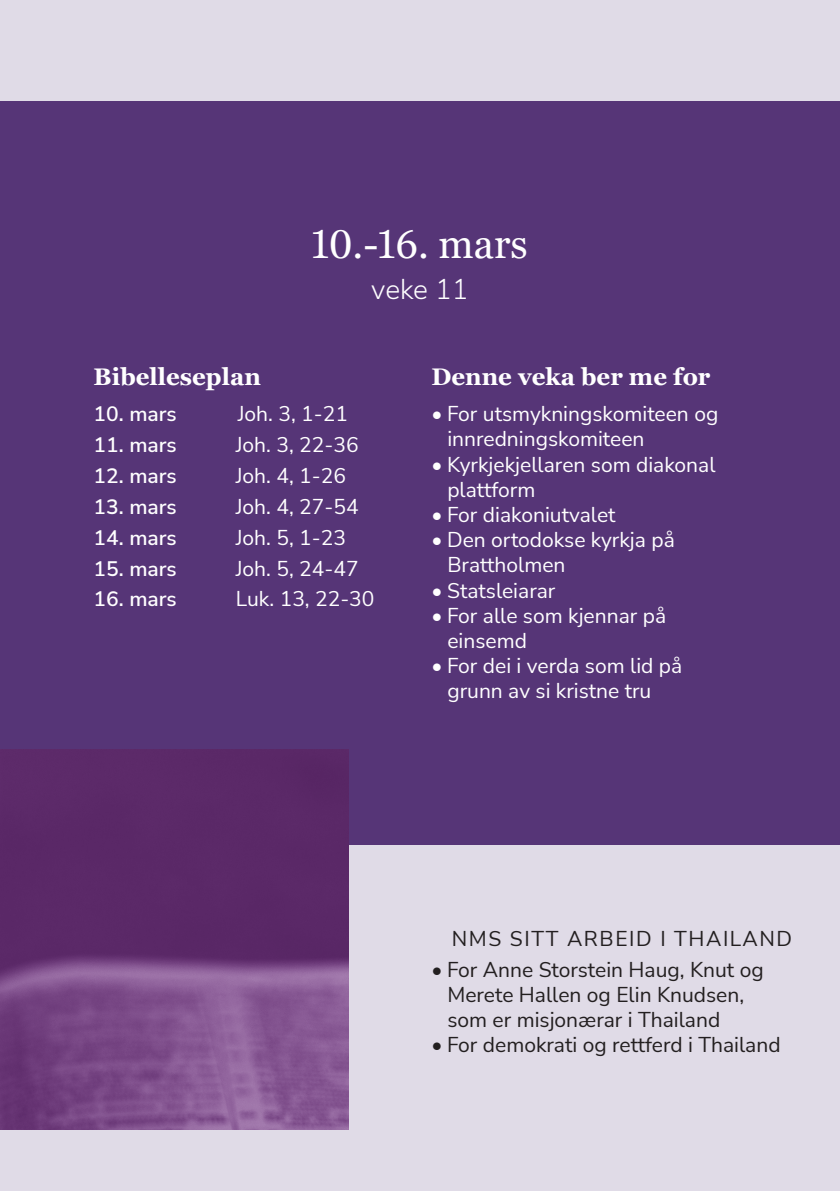
<style>
.page{position:relative;width:840px;height:1191px;background:#fff}
.page>*{position:absolute;margin:0;border:0;box-sizing:border-box;transform-origin:0 0}
.Dato{font:40px "Georgia";color:#fff}
.underheader{font:300 28px "Nunito Sans";letter-spacing:-.005em;color:#fff}
.Be_for{font:700 24px "Georgia";color:#fff}
.Tekst{font:21px/25.2px "Nunito Sans";color:#fff}
.Tekst-2{font:21px/25.2px "Nunito Sans";color:#231f20}
.Tekst-3{font:600 21px "Nunito Sans";color:#fff}
.Tekst-4{font:21px "Nunito Sans";letter-spacing:.075em;color:#231f20}
</style>
<div class="page">
<div style="left:0;top:0;width:839px;height:1191px;background:#e0dbe7"></div>
<div style="left:0;top:102px;width:839px;height:743px;background:#563577"></div>
<img style="left:0;top:749px;width:349px;height:380px">
<p class="Dato" style="left:312px;top:220px;width:217px">10.-16. mars</p>
<p class="underheader" style="left:371px;top:270px;width:99px">veke 11</p>
<p class="Be_for" style="left:94px;top:361px;width:169px">Bibelleseplan</p>
<p class="Tekst-3" style="left:94px;top:399px;width:85px">10. mars</p>
<p class="Tekst" style="left:238px;top:400px;width:112px">Joh. 3, 1-21</p>
<p class="Tekst-3" style="left:94px;top:430px;width:85px">11. mars</p>
<p class="Tekst" style="left:236px;top:431px;width:124px">Joh. 3, 22-36</p>
<p class="Tekst-3" style="left:94px;top:461px;width:85px">12. mars</p>
<p class="Tekst" style="left:236px;top:462px;width:112px">Joh. 4, 1-26</p>
<p class="Tekst-3" style="left:94px;top:492px;width:85px">13. mars</p>
<p class="Tekst" style="left:236px;top:493px;width:124px">Joh. 4, 27-54</p>
<p class="Tekst-3" style="left:94px;top:522px;width:85px">14. mars</p>
<p class="Tekst" style="left:236px;top:524px;width:112px">Joh. 5, 1-23</p>
<p class="Tekst-3" style="left:94px;top:553px;width:85px">15. mars</p>
<p class="Tekst" style="left:236px;top:555px;width:124px">Joh. 5, 24-47</p>
<p class="Tekst-3" style="left:94px;top:584px;width:85px">16. mars</p>
<p class="Tekst" style="left:236px;top:585px;width:140px">Luk. 13, 22-30</p>
<p class="Be_for" style="left:431px;top:361px;width:280px">Denne veka ber me for</p>
<p class="Tekst" style="left:447px;top:400px;width:272px;text-indent:-16px">• For utsmykningskomiteen og innredningskomiteen</p>
<p class="Tekst" style="left:447px;top:451px;width:269px;text-indent:-16px">• Kyrkjekjellaren som diakonal plattform</p>
<p class="Tekst" style="left:431px;top:501px;width:186px">• For diakoniutvalet</p>
<p class="Tekst" style="left:447px;top:526px;width:229px;text-indent:-16px">• Den ortodokse kyrkja på<br>Brattholmen</p>
<p class="Tekst" style="left:431px;top:577px;width:125px">• Statsleiarar</p>
<p class="Tekst" style="left:447px;top:602px;width:220px;text-indent:-16px">• For alle som kjennar på einsemd</p>
<p class="Tekst" style="left:447px;top:652px;width:236px;text-indent:-16px">• For dei i verda som lid på grunn av si kristne tru</p>
<p class="Tekst-4" style="left:451px;top:924px;width:342px">NMS SITT ARBEID I THAILAND</p>
<p class="Tekst-2" style="left:447px;top:956px;width:317px;text-indent:-16px">• For Anne Storstein Haug, Knut og<br>Merete Hallen og Elin Knudsen, som er misjonærar i Thailand</p>
<p class="Tekst-2" style="left:431px;top:1031px;width:350px">• For demokrati og rettferd i Thailand</p>
</div>
